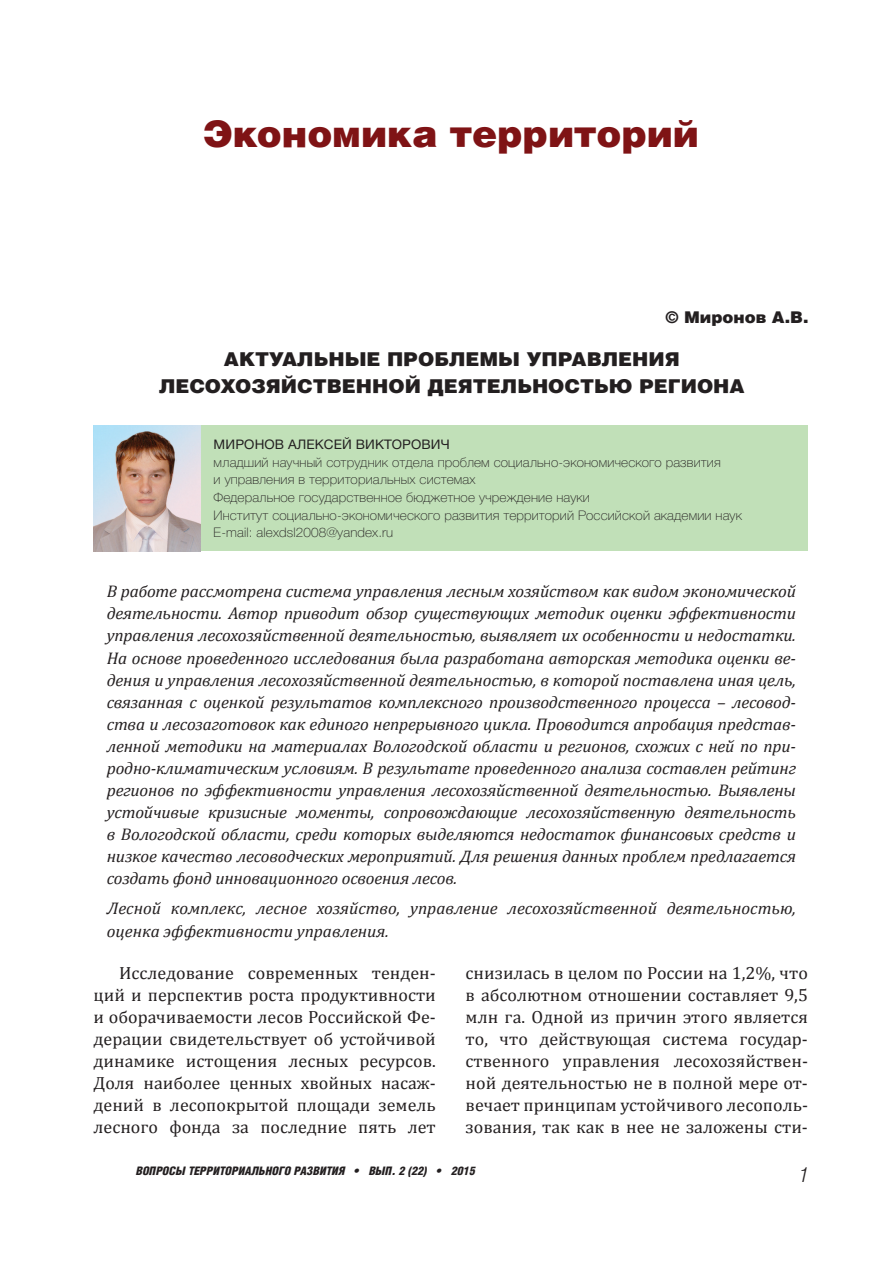
<style>
.page{position:relative;width:893px;height:1263px;background:#fff}
.page>*{position:absolute;margin:0;border:0;box-sizing:border-box;transform-origin:0 0}
.t1{font:900 36.75px "Helios";color:#7f1315}
.t2{font:italic 300 20.55px "Helios Cond";color:#231f20}
.t3{font:900 19.05px/26.4px "Helios";color:#231f20;text-align:center}
.t4{font:17.7px/22px "Cambria";color:#231f20;text-align:justify}
.t5{font:italic 16.95px/22px "Cambria";color:#231f20;text-align:justify}
.t6{font:900 16.2px "Helios";color:#231f20}
.t7{font:100 13.2px/17.7px "Helvetica Neue Cyr";letter-spacing:.01em;color:#231f20}
.t8{font:13.2px "Helvetica Neue Cyr";letter-spacing:.01em;color:#231f20}
.t9{font:italic 900 11.7px "Helios Cond";color:#231f20}
</style>
<div class="page">
<div style="left:94px;top:426px;width:714px;height:125px;background:#c1e0b8"></div>
<img style="left:94px;top:426px;width:107px;height:125px">
<h1 class="t1" style="left:203px;top:121px;width:497px">Экономика территорий</h1>
<p class="t6" style="left:665px;top:311px;width:145px">© Миронов А.В.</p>
<p class="t3" style="left:159px;top:348px;width:587px">АКТУАЛЬНЫЕ ПРОБЛЕМЫ УПРАВЛЕНИЯ<br>ЛЕСОХОЗЯЙСТВЕННОЙ ДЕЯТЕЛЬНОСТЬЮ РЕГИОНА</p>
<p class="t8" style="left:214px;top:437px;width:238px">МИРОНОВ АЛЕКСЕЙ ВИКТОРОВИЧ</p>
<p class="t7" style="left:214px;top:453px;width:530px">младший научный сотрудник отдела проблем социально-экономического развития<br>и управления в территориальных системах<br>Федеральное государственное бюджетное учреждение науки<br>Институт социально-экономического развития территорий Российской академии наук E-mail: alexdsl2008@yandex.ru</p>
<p class="t5" style="left:107px;top:580px;width:691px">В работе рассмотрена система управления лесным хозяйством как видом экономической деятельности. Автор приводит обзор существующих методик оценки эффективности управления лесохозяйственной деятельностью, выявляет их особенности и недостатки.<br>На основе проведенного исследования была разработана авторская методика оценки ве&shy;дения и управления лесохозяйственной деятельностью, в которой поставлена иная цель, связанная с оценкой результатов комплексного производственного процесса – лесовод&shy;ства и лесозаготовок как единого непрерывного цикла. Проводится апробация представ&shy;ленной методики на материалах Вологодской области и регионов, схожих с ней по при&shy;родно-климатическим условиям. В результате проведенного анализа составлен рейтинг регионов по эффективности управления лесохозяйственной деятельностью. Выявлены устойчивые кризисные моменты, сопровождающие лесохозяйственную деятельность в Вологодской области, среди которых выделяются недостаток финансовых средств и низкое качество лесоводческих мероприятий. Для решения данных проблем предлагается создать фонд инновационного освоения лесов.</p>
<p class="t5" style="left:107px;top:897px;width:691px">Лесной комплекс, лесное хозяйство, управление лесохозяйственной деятельностью, оценка эффективности управления.</p>
<p class="t4" style="left:94px;top:961px;width:344px;text-indent:26px">Исследование современных тенден&shy;ций и перспектив роста продуктивности и оборачиваемости лесов Российской Фе&shy;дерации свидетельствует об устойчивой динамике истощения лесных ресурсов.<br>Доля наиболее ценных хвойных насаж&shy;дений в лесопокрытой площади земель лесного фонда за последние пять лет</p>
<p class="t4" style="left:466px;top:961px;width:344px">снизилась в целом по России на 1,2%, что в абсолютном отношении составляет 9,5 млн га. Одной из причин этого является то, что действующая система государ&shy;ственного управления лесохозяйствен&shy;ной деятельностью не в полной мере от&shy;вечает принципам устойчивого лесополь&shy;зования, так как в нее не заложены сти-</p>
<p class="t9" style="left:136px;top:1167px;width:341px">ВОПРОСЫ ТЕРРИТОРИАЛЬНОГО РАЗВИТИЯ • ВЫП. 2 (22) • 2015</p>
<p class="t2" style="left:799px;top:1167px;width:10px">1</p>
</div>
